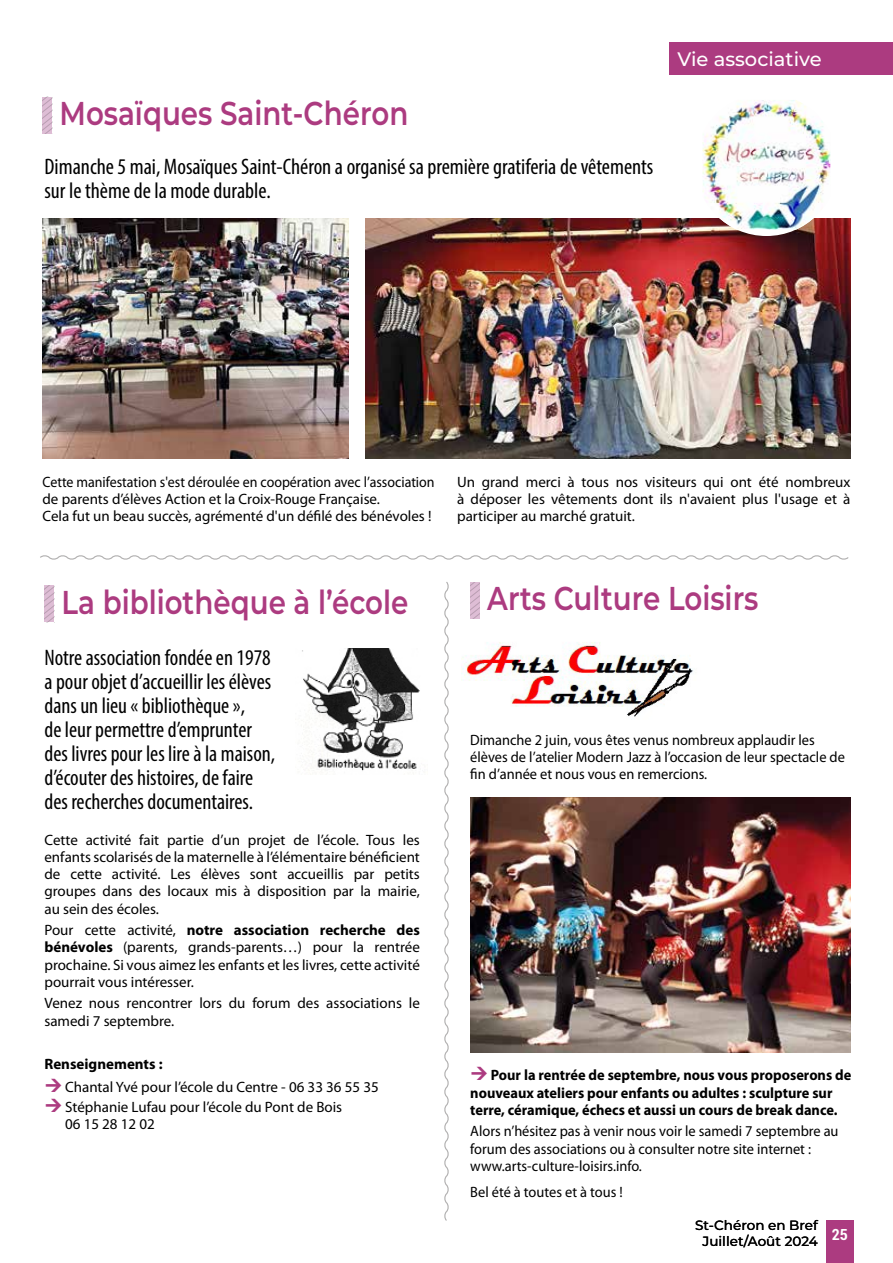
<style>
.page{position:relative;width:893px;height:1263px;background:#fff}
.page>*{position:absolute;margin:0;border:0;box-sizing:border-box;transform-origin:0 0}
.t1{font:600 33px "Montserrat";color:#ac3b80;scale:.84 1}
.t2{font:condensed 22.5px/24px "Myriad Pro";color:#000}
.t3{font:500 19.5px "Montserrat";color:#fff}
.t4{font:700 condensed 15.3px "Roboto";color:#fff}
.t5{font:15px/17.2px "Myriad Pro";color:#000;text-align:justify}
.t6{font:15px/17.2px "Myriad Pro";color:#000;scale:.96 1}
.t7{font:15px/17.2px "Myriad Pro";color:#000;scale:.93 1}
.t8{font:700 15px/17.2px "Myriad Pro";color:#000;scale:.96 1}
.t9{font:700 15px "Myriad Pro";color:#000}
.t10{font:500 13.5px/16.2px "Montserrat";color:#000;text-align:center}
.s1{font-weight:700}
</style>
<div class="page">
<div style="left:669px;top:43px;width:224px;height:32px;background:#ac3b80"></div>
<div style="left:826px;top:1220px;width:27px;height:43px;background:#ac3b80"></div>
<svg style="left:40px;top:555px;width:809px;height:5px"></svg>
<svg style="left:444px;top:582px;width:5px;height:639px"></svg>
<svg style="left:43px;top:97px;width:10px;height:37px"></svg>
<img style="left:43px;top:218px;width:305px;height:240px">
<img style="left:366px;top:219px;width:484px;height:239px">
<div style="left:695px;top:94px;width:143px;height:142px;background:#fff;border-radius:50%"></div>
<img style="left:703px;top:100px;width:127px;height:130px">
<svg style="left:470px;top:582px;width:10px;height:37px"></svg>
<img style="left:470px;top:797px;width:380px;height:255px">
<img style="left:462px;top:642px;width:232px;height:75px">
<svg style="left:44px;top:585px;width:11px;height:37px"></svg>
<img style="left:302px;top:649px;width:118px;height:122px">
<h1 class="t1" style="left:60px;top:90px;width:417px">Mosaïques Saint-Chéron</h1>
<h2 class="t2" style="left:44px;top:155px;width:610px">Dimanche 5 mai, Mosaïques Saint-Chéron a organisé sa première gratiferia de vêtements sur le thème de la mode durable.</h2>
<h3 class="t3" style="left:677px;top:45px;width:146px">Vie associative</h3>
<p class="t7" style="left:43px;top:474px;width:423px">Cette manifestation s'est déroulée en coopération avec l’association de parents d’élèves Action et la Croix-Rouge Française.<br>Cela fut un beau succès, agrémenté d'un défilé des bénévoles !</p>
<p class="t5" style="left:457px;top:474px;width:395px">Un grand merci à tous nos visiteurs qui ont été nombreux à déposer les vêtements dont ils n'avaient plus l'usage et à participer au marché gratuit.</p>
<h1 class="t1" style="left:61px;top:579px;width:414px">La bibliothèque à l’école</h1>
<h1 class="t1" style="left:487px;top:575px;width:324px">Arts Culture Loisirs</h1>
<h2 class="t2" style="left:44px;top:645px;width:232px">Notre association fondée en 1978 a pour objet d’accueillir les élèves dans un lieu « bibliothèque »,<br>de leur permettre d’emprunter des livres pour les lire à la maison, d’écouter des histoires, de faire des recherches documentaires.</h2>
<p class="t5" style="left:44px;top:831px;width:377px">Cette activité fait partie d’un projet de l’école. Tous les enfants scolarisés de la maternelle à l’élémentaire bénéficient de cette activité. Les élèves sont accueillis par petits groupes dans des locaux mis à disposition par la mairie, au sein des écoles.</p>
<p class="t5" style="left:44px;top:922px;width:377px">Pour cette activité, <span class="s1">notre association recherche des bénévoles</span> (parents, grands-parents…) pour la rentrée prochaine. Si vous aimez les enfants et les livres, cette activité pourrait vous intéresser.</p>
<p class="t5" style="left:44px;top:995px;width:377px">Venez nous rencontrer lors du forum des associations le samedi 7 septembre.</p>
<p class="t9" style="left:44px;top:1055px;width:120px">Renseignements :</p>
<p class="t5" style="left:65px;top:1078px;width:315px;line-height:19.5px">Chantal Yvé pour l’école du Centre - 06 33 36 55 35<br>Stéphanie Lufau pour l’école du Pont de Bois</p>
<p class="t5" style="left:65px;top:1116px;width:91px">06 15 28 12 02</p>
<p class="t6" style="left:470px;top:731px;width:392px">Dimanche 2 juin, vous êtes venus nombreux applaudir les élèves de l’atelier Modern Jazz à l’occasion de leur spectacle de fin d’année et nous vous en remercions.</p>
<p class="t8" style="left:470px;top:1067px;width:399px;text-indent:21px">Pour la rentrée de septembre, nous vous proposerons de nouveaux ateliers pour enfants ou adultes : sculpture sur terre, céramique, échecs et aussi un cours de break dance.</p>
<p class="t6" style="left:470px;top:1123px;width:385px">Alors n’hésitez pas à venir nous voir le samedi 7 septembre au forum des associations ou à consulter notre site internet : www.arts-culture-loisirs.info.</p>
<p class="t6" style="left:470px;top:1183px;width:160px">Bel été à toutes et à tous !</p>
<p class="t10" style="left:695px;top:1217px;width:124px">St-Chéron en Bref<br>Juillet/Août 2024</p>
<p class="t4" style="left:832px;top:1224px;width:18px">25</p>
</div>
